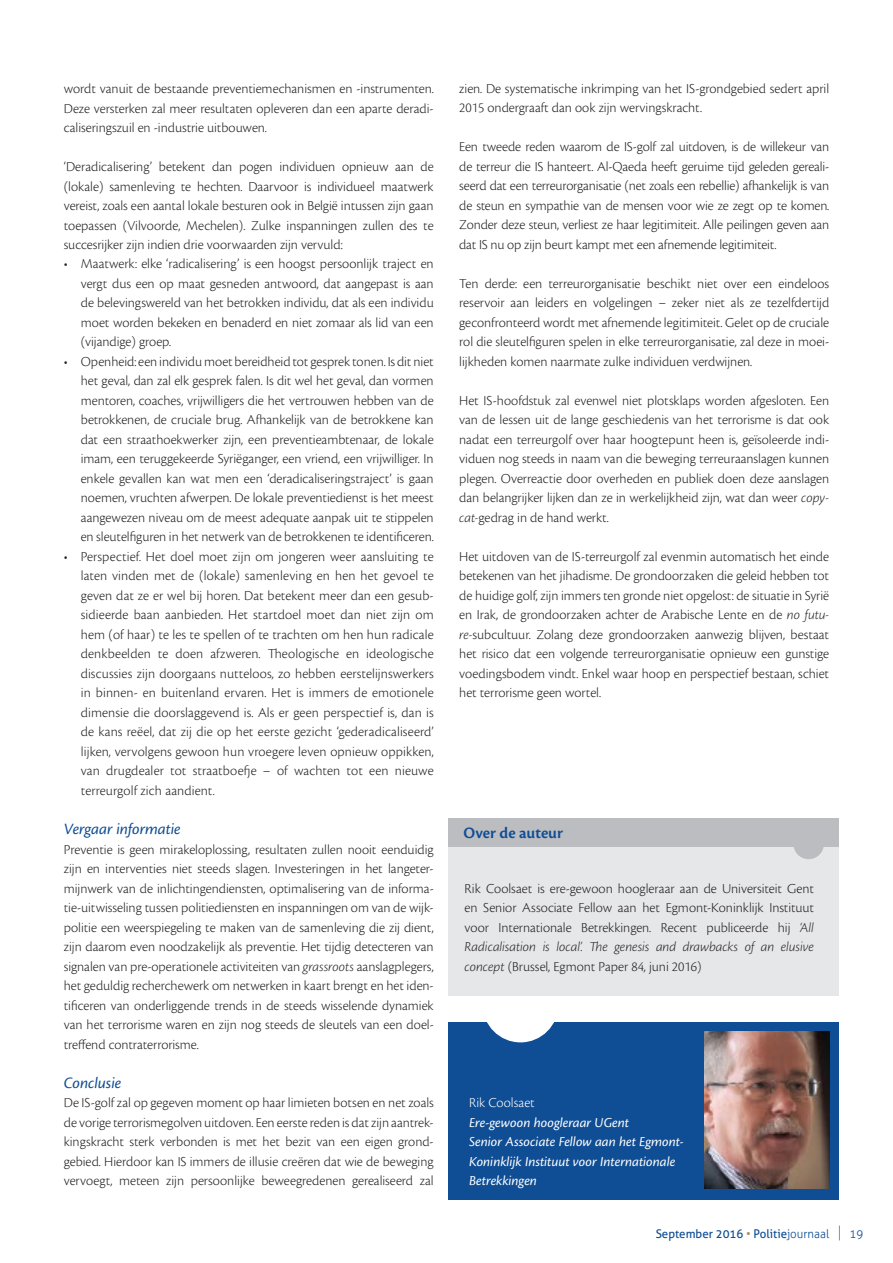
<style>
.page{position:relative;width:893px;height:1263px;background:#fff}
.page>*{position:absolute;margin:0;border:0;box-sizing:border-box;transform-origin:0 0}
.t1{font:italic 16.5px "Cronos Pro";letter-spacing:-.005em;color:#0f4d94}
.t2{font:600 16.5px "Cronos Pro";color:#0f4d94}
.t3{font:300 14.25px/19.5px "Cronos Pro";color:#231f20;text-align:justify}
.t4{font:italic 14.25px/19.5px "Cronos Pro";color:#fff}
.t5{font:300 14.25px "Cronos Pro";color:#fff}
.t6{font:12px "Aller";color:#0f4d94;scale:.96 1}
.t7{font:300 12px "Aller";color:#0f4d94;scale:.96 1}
.s1{font-style:italic}
.s2{color:#a29161}
.s3{font-weight:300}
</style>
<div class="page">
<svg style="left:839px;top:1225px;width:1px;height:15px"></svg>
<div style="left:449px;top:1022px;width:390px;height:177px;background:#0f4d94"></div>
<svg style="left:483px;top:995px;width:75px;height:47px"></svg>
<img style="left:704px;top:1032px;width:125px;height:156px">
<div style="left:449px;top:819px;width:390px;height:28px;background:#bcbdc0"></div>
<div style="left:449px;top:847px;width:390px;height:148px;background:#e6e7e9"></div>
<svg style="left:794px;top:847px;width:30px;height:12px"></svg>
<p class="t3" style="left:64px;top:79px;width:371px">wordt vanuit de bestaande preventiemechanismen en -instrumenten.<br>Deze versterken zal meer resultaten opleveren dan een aparte deradi&shy;caliseringszuil en -industrie uitbouwen.</p>
<p class="t3" style="left:64px;top:157px;width:371px">‘Deradicalisering’ betekent dan pogen individuen opnieuw aan de (lokale) samenleving te hechten. Daarvoor is individueel maatwerk vereist, zoals een aantal lokale besturen ook in België intussen zijn gaan toepassen (Vilvoorde, Mechelen). Zulke inspanningen zullen des te succesrijker zijn indien drie voorwaarden zijn vervuld:</p>
<p class="t3" style="left:81px;top:254px;width:354px;text-indent:-17px">• Maatwerk: elke ‘radicalisering’ is een hoogst persoonlijk traject en vergt dus een op maat gesneden antwoord, dat aangepast is aan de belevingswereld van het betrokken individu, dat als een individu moet worden bekeken en benaderd en niet zomaar als lid van een (vijandige) groep.</p>
<p class="t3" style="left:81px;top:352px;width:354px;text-indent:-17px">• Openheid: een individu moet bereidheid tot gesprek tonen. Is dit niet het geval, dan zal elk gesprek falen. Is dit wel het geval, dan vormen mentoren, coaches, vrijwilligers die het vertrouwen hebben van de betrokkenen, de cruciale brug. Afhankelijk van de betrokkene kan dat een straathoekwerker zijn, een preventieambtenaar, de lokale imam, een teruggekeerde Syriëganger, een vriend, een vrijwilliger. In enkele gevallen kan wat men een ‘deradicaliseringstraject’ is gaan noemen, vruchten afwerpen. De lokale preventiedienst is het meest aangewezen niveau om de meest adequate aanpak uit te stippelen en sleutelfiguren in het netwerk van de betrokkenen te identificeren.</p>
<p class="t3" style="left:81px;top:547px;width:354px;text-indent:-17px">• Perspectief. Het doel moet zijn om jongeren weer aansluiting te laten vinden met de (lokale) samenleving en hen het gevoel te geven dat ze er wel bij horen. Dat betekent meer dan een gesub&shy;sidieerde baan aanbieden. Het startdoel moet dan niet zijn om hem (of haar) te les te spellen of te trachten om hen hun radicale denkbeelden te doen afzweren. Theologische en ideologische discussies zijn doorgaans nutteloos, zo hebben eerstelijnswerkers in binnen- en buitenland ervaren. Het is immers de emotionele dimensie die doorslaggevend is. Als er geen perspectief is, dan is de kans reëel, dat zij die op het eerste gezicht ‘gederadicaliseerd’ lijken, vervolgens gewoon hun vroegere leven opnieuw oppikken, van drugdealer tot straatboefje – of wachten tot een nieuwe terreurgolf zich aandient.</p>
<p class="t1" style="left:64px;top:819px;width:119px">Vergaar informatie</p>
<p class="t3" style="left:64px;top:839px;width:371px">Preventie is geen mirakeloplossing, resultaten zullen nooit eenduidig zijn en interventies niet steeds slagen. Investeringen in het langeter&shy;mijnwerk van de inlichtingendiensten, optimalisering van de informa&shy;tie-uitwisseling tussen politiediensten en inspanningen om van de wijk&shy;politie een weerspiegeling te maken van de samenleving die zij dient, zijn daarom even noodzakelijk als preventie. Het tijdig detecteren van signalen van pre-operationele activiteiten van <span class="s1">grassroots</span> aanslagplegers, het geduldig recherchewerk om netwerken in kaart brengt en het iden&shy;tificeren van onderliggende trends in de steeds wisselende dynamiek van het terrorisme waren en zijn nog steeds de sleutels van een doel&shy;treffend contraterrorisme.</p>
<p class="t1" style="left:64px;top:1073px;width:59px">Conclusie</p>
<p class="t3" style="left:64px;top:1093px;width:371px">De IS-golf zal op gegeven moment op haar limieten botsen en net zoals de vorige terrorismegolven uitdoven. Een eerste reden is dat zijn aantrek&shy;kingskracht sterk verbonden is met het bezit van een eigen grond&shy;gebied. Hierdoor kan IS immers de illusie creëren dat wie de beweging vervoegt, meteen zijn persoonlijke beweegredenen gerealiseerd zal</p>
<p class="t3" style="left:459px;top:79px;width:371px">zien. De systematische inkrimping van het IS-grondgebied sedert april<br>2015 ondergraaft dan ook zijn wervingskracht.</p>
<p class="t3" style="left:459px;top:137px;width:371px">Een tweede reden waarom de IS-golf zal uitdoven, is de willekeur van de terreur die IS hanteert. Al-Qaeda heeft geruime tijd geleden gereali&shy;seerd dat een terreurorganisatie (net zoals een rebellie) afhankelijk is van de steun en sympathie van de mensen voor wie ze zegt op te komen.<br>Zonder deze steun, verliest ze haar legitimiteit. Alle peilingen geven aan dat IS nu op zijn beurt kampt met een afnemende legitimiteit.</p>
<p class="t3" style="left:459px;top:274px;width:371px">Ten derde: een terreurorganisatie beschikt niet over een eindeloos reservoir aan leiders en volgelingen – zeker niet als ze tezelfdertijd geconfronteerd wordt met afnemende legitimiteit. Gelet op de cruciale rol die sleutelfiguren spelen in elke terreurorganisatie, zal deze in moei&shy;lijkheden komen naarmate zulke individuen verdwijnen.</p>
<p class="t3" style="left:459px;top:391px;width:371px">Het IS-hoofdstuk zal evenwel niet plotsklaps worden afgesloten. Een van de lessen uit de lange geschiedenis van het terrorisme is dat ook nadat een terreurgolf over haar hoogtepunt heen is, geïsoleerde indi&shy;viduen nog steeds in naam van die beweging terreuraanslagen kunnen plegen. Overreactie door overheden en publiek doen deze aanslagen dan belangrijker lijken dan ze in werkelijkheid zijn, wat dan weer <span class="s1">copy&shy;cat-</span>gedrag in de hand werkt.</p>
<p class="t3" style="left:459px;top:547px;width:371px">Het uitdoven van de IS-terreurgolf zal evenmin automatisch het einde betekenen van het jihadisme. De grondoorzaken die geleid hebben tot de huidige golf, zijn immers ten gronde niet opgelost: de situatie in Syrië en Irak, de grondoorzaken achter de Arabische Lente en de <span class="s1">no futu&shy;re-</span>subcultuur. Zolang deze grondoorzaken aanwezig blijven, bestaat het risico dat een volgende terreurorganisatie opnieuw een gunstige voedingsbodem vindt. Enkel waar hoop en perspectief bestaan, schiet het terrorisme geen wortel.</p>
<p class="t2" style="left:464px;top:824px;width:101px">Over de auteur</p>
<p class="t3" style="left:465px;top:878px;width:351px">Rik Coolsaet is ere-gewoon hoogleraar aan de Universiteit Gent en Senior Associate Fellow aan het Egmont-Koninklijk Instituut voor Internationale Betrekkingen. Recent publiceerde hij <span class="s1">‘All Radicalisation is local’. The genesis and drawbacks of an elusive concept</span> (Brussel, Egmont Paper 84, juni 2016)</p>
<p class="t5" style="left:469px;top:1094px;width:67px">Rik Coolsaet</p>
<p class="t4" style="left:469px;top:1112px;width:216px">Ere-gewoon hoogleraar UGent<br>Senior Associate Fellow aan het Egmont-<br>Koninklijk Instituut voor Internationale<br>Betrekkingen</p>
<p class="t6" style="left:656px;top:1226px;width:182px">September 2016 <span class="s2">•</span> Politie<span class="s3">journaal</span></p>
<p class="t7" style="left:850px;top:1226px;width:16px">19</p>
</div>
